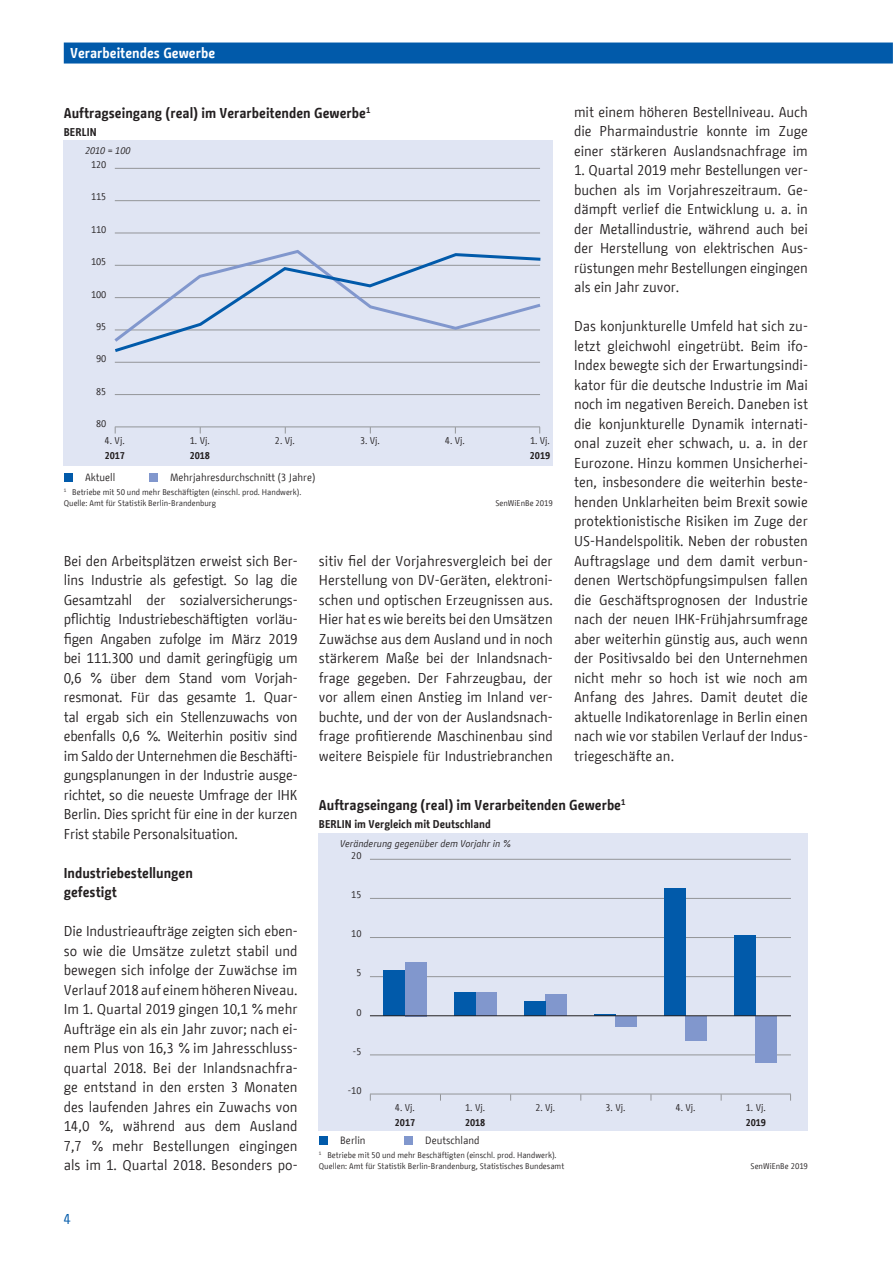
<style>
.page{position:relative;width:893px;height:1263px;background:#fff}
.page>*{position:absolute;margin:0;border:0;box-sizing:border-box;transform-origin:0 0}
.Fließtext{font:14.25px/19.5px "BMF Change";letter-spacing:-.005em;color:#231f20;text-align:justify}
.Überschrift_2{font:700 14.25px "BMF Change";color:#231f20}
.t1{font:700 14.25px "BMF Change";color:#fff}
.t2{font:14.25px "BMF Change";color:#015aaa}
.t3{font:700 11.25px "BMF Change";color:#231f20}
.t4{font:10.5px "BMF Change";color:#231f20}
.t5{font:9.75px "BMF Change";color:#231f20}
.t6{font:italic 9.75px "BMF Change";color:#231f20}
.t7{font:700 9.75px "BMF Change";color:#231f20}
.t8{font:8.25px/11.2px "BMF Change";color:#231f20}
</style>
<div class="page">
<svg style="left:892px;top:43px;width:1px;height:21px"></svg>
<div style="left:74px;top:43px;width:808px;height:21px;background:#015aaa"></div>
<div style="left:64px;top:141px;width:489px;height:325px;background:#e0e5f3"></div>
<hr style="left:115px;top:426px;width:425px;height:1px;background:#939598">
<hr style="left:115px;top:394px;width:425px;height:1px;background:#939598">
<hr style="left:115px;top:362px;width:425px;height:1px;background:#939598">
<hr style="left:115px;top:233px;width:425px;height:1px;background:#939598">
<hr style="left:115px;top:200px;width:425px;height:1px;background:#939598">
<hr style="left:115px;top:168px;width:425px;height:1px;background:#939598">
<div style="left:64px;top:473px;width:8px;height:8px;background:#015aaa"></div>
<div style="left:149px;top:473px;width:8px;height:8px;background:#8197cd"></div>
<svg style="left:114px;top:250px;width:427px;height:102px"></svg>
<div style="left:319px;top:833px;width:489px;height:298px;background:#e0e5f3"></div>
<hr style="left:370px;top:1094px;width:421px;height:1px;background:#939598">
<hr style="left:370px;top:1054px;width:421px;height:1px;background:#939598">
<hr style="left:370px;top:976px;width:421px;height:1px;background:#939598">
<hr style="left:370px;top:937px;width:421px;height:1px;background:#939598">
<hr style="left:370px;top:898px;width:421px;height:1px;background:#939598">
<hr style="left:370px;top:859px;width:421px;height:1px;background:#939598">
<div style="left:384px;top:971px;width:21px;height:45px;background:#015aaa"></div>
<hr style="left:594px;top:1014px;width:21px;height:2px;background:#015aaa">
<div style="left:664px;top:888px;width:22px;height:128px;background:#015aaa"></div>
<div style="left:735px;top:935px;width:21px;height:81px;background:#015aaa"></div>
<div style="left:405px;top:962px;width:21px;height:54px;background:#8197cd"></div>
<div style="left:475px;top:993px;width:21px;height:23px;background:#8197cd"></div>
<div style="left:545px;top:994px;width:22px;height:22px;background:#8197cd"></div>
<div style="left:615px;top:1016px;width:22px;height:10px;background:#8197cd"></div>
<div style="left:686px;top:1016px;width:21px;height:24px;background:#8197cd"></div>
<div style="left:756px;top:1016px;width:21px;height:46px;background:#8197cd"></div>
<div style="left:319px;top:1136px;width:8px;height:8px;background:#015aaa"></div>
<div style="left:404px;top:1136px;width:8px;height:8px;background:#8197cd"></div>
<div style="left:454px;top:993px;width:21px;height:23px;background:#015aaa"></div>
<div style="left:524px;top:1001px;width:21px;height:15px;background:#015aaa"></div>
<hr style="left:370px;top:1015px;width:421px;height:1px;background:#231f20">
<p class="t1" style="left:70px;top:43px;width:147px">Verarbeitendes Gewerbe</p>
<p class="Fließtext" style="left:574px;top:102px;width:235px">mit einem höheren Bestellniveau. Auch die Pharmaindustrie konnte im Zuge einer stärkeren Auslandsnachfrage im</p>
<p class="Fließtext" style="left:574px;top:161px;width:235px">1. Quartal 2019 mehr Bestellungen ver&shy;buchen als im Vorjahreszeitraum. Ge&shy;dämpft verlief die Entwicklung u. a. in der Metallindustrie, während auch bei der Herstellung von elektrischen Aus&shy;rüstungen mehr Bestellungen eingingen als ein Jahr zuvor.</p>
<p class="Fließtext" style="left:574px;top:317px;width:235px">Das konjunkturelle Umfeld hat sich zu&shy;letzt gleichwohl eingetrübt. Beim ifo-Index bewegte sich der Erwartungsindi&shy;kator für die deutsche Industrie im Mai noch im negativen Bereich. Daneben ist die konjunkturelle Dynamik internati&shy;onal zuzeit eher schwach, u. a. in der Eurozone. Hinzu kommen Unsicherhei&shy;ten, insbesondere die weiterhin beste&shy;henden Unklarheiten beim Brexit sowie protektionistische Risiken im Zuge der US-Handelspolitik. Neben der robusten Auftragslage und dem damit verbun&shy;denen Wertschöpfungsimpulsen fallen die Geschäftsprognosen der Industrie nach der neuen IHK-Frühjahrsumfrage aber weiterhin günstig aus, auch wenn der Positivsaldo bei den Unternehmen nicht mehr so hoch ist wie noch am Anfang des Jahres. Damit deutet die aktuelle Indikatorenlage in Berlin einen nach wie vor stabilen Verlauf der Indus&shy;triegeschäfte an.</p>
<p class="Überschrift_2" style="left:319px;top:795px;width:308px">Auftragseingang (real) im Verarbeitenden Gewerbe<sup>1</sup></p>
<p class="t3" style="left:319px;top:816px;width:173px">BERLIN im Vergleich mit Deutschland</p>
<p class="t6" style="left:340px;top:836px;width:172px">Veränderung gegenüber dem Vorjahr in %</p>
<p class="t5" style="left:351px;top:849px;width:12px">20</p>
<p class="t5" style="left:351px;top:888px;width:12px">15</p>
<p class="t5" style="left:351px;top:927px;width:12px">10</p>
<p class="t5" style="left:356px;top:966px;width:7px">5</p>
<p class="t5" style="left:356px;top:1005px;width:7px">0</p>
<p class="t5" style="left:353px;top:1044px;width:10px">-5</p>
<p class="t5" style="left:348px;top:1083px;width:15px">-10</p>
<p class="t5" style="left:395px;top:1100px;width:21px">4. Vj.</p>
<p class="t5" style="left:465px;top:1100px;width:21px">1. Vj.</p>
<p class="t5" style="left:535px;top:1100px;width:21px">2. Vj.</p>
<p class="t5" style="left:606px;top:1100px;width:21px">3. Vj.</p>
<p class="t5" style="left:676px;top:1100px;width:21px">4. Vj.</p>
<p class="t5" style="left:746px;top:1100px;width:21px">1. Vj.</p>
<p class="t7" style="left:395px;top:1115px;width:22px">2017</p>
<p class="t7" style="left:465px;top:1115px;width:22px">2018</p>
<p class="t7" style="left:746px;top:1115px;width:22px">2019</p>
<p class="t4" style="left:340px;top:1133px;width:27px">Berlin</p>
<p class="t4" style="left:425px;top:1133px;width:56px">Deutschland</p>
<p class="t8" style="left:319px;top:1149px;width:247px"><sup>1</sup> Betriebe mit 50 und mehr Beschäftigten (einschl. prod. Handwerk).<br>Quellen: Amt für Statistik Berlin-Brandenburg, Statistisches Bundesamt</p>
<p class="t8" style="left:750px;top:1160px;width:59px">SenWiEnBe 2019</p>
<p class="Überschrift_2" style="left:64px;top:102px;width:308px">Auftragseingang (real) im Verarbeitenden Gewerbe<sup>1</sup></p>
<p class="t3" style="left:64px;top:124px;width:34px">BERLIN</p>
<p class="t6" style="left:85px;top:144px;width:47px">2010 = 100</p>
<p class="t5" style="left:91px;top:158px;width:17px">120</p>
<p class="t5" style="left:91px;top:190px;width:17px">115</p>
<p class="t5" style="left:91px;top:222px;width:17px">110</p>
<p class="t5" style="left:91px;top:255px;width:17px">105</p>
<p class="t5" style="left:91px;top:287px;width:17px">100</p>
<p class="t5" style="left:96px;top:320px;width:12px">95</p>
<p class="t5" style="left:96px;top:352px;width:12px">90</p>
<p class="t5" style="left:96px;top:384px;width:12px">85</p>
<p class="t5" style="left:96px;top:417px;width:12px">80</p>
<p class="t5" style="left:105px;top:433px;width:21px">4. Vj.</p>
<p class="t5" style="left:190px;top:433px;width:21px">1. Vj.</p>
<p class="t5" style="left:275px;top:433px;width:21px">2. Vj.</p>
<p class="t5" style="left:360px;top:433px;width:21px">3. Vj.</p>
<p class="t5" style="left:445px;top:433px;width:21px">4. Vj.</p>
<p class="t5" style="left:530px;top:433px;width:21px">1. Vj.</p>
<p class="t7" style="left:105px;top:448px;width:22px">2017</p>
<p class="t7" style="left:190px;top:448px;width:22px">2018</p>
<p class="t7" style="left:530px;top:448px;width:22px">2019</p>
<p class="t4" style="left:85px;top:470px;width:32px">Aktuell</p>
<p class="t4" style="left:170px;top:470px;width:147px">Mehrjahresdurchschnitt (3 Jahre)</p>
<p class="t8" style="left:64px;top:486px;width:239px"><sup>1</sup> Betriebe mit 50 und mehr Beschäftigten (einschl. prod. Handwerk).<br>Quelle: Amt für Statistik Berlin-Brandenburg</p>
<p class="t8" style="left:495px;top:498px;width:59px">SenWiEnBe 2019</p>
<p class="Fließtext" style="left:319px;top:551px;width:235px">sitiv fiel der Vorjahresvergleich bei der Herstellung von DV-Geräten, elektroni&shy;schen und optischen Erzeugnissen aus.<br>Hier hat es wie bereits bei den Umsätzen Zuwächse aus dem Ausland und in noch stärkerem Maße bei der Inlandsnach&shy;frage gegeben. Der Fahrzeugbau, der vor allem einen Anstieg im Inland ver&shy;buchte, und der von der Auslandsnach&shy;frage profitierende Maschinenbau sind weitere Beispiele für Industriebranchen</p>
<p class="Fließtext" style="left:64px;top:551px;width:235px">Bei den Arbeitsplätzen erweist sich Ber&shy;lins Industrie als gefestigt. So lag die Gesamtzahl der sozialversicherungs&shy;pflichtig Industriebeschäftigten vorläu&shy;figen Angaben zufolge im März 2019 bei 111.300 und damit geringfügig um 0,6 % über dem Stand vom Vorjah&shy;resmonat. Für das gesamte 1. Quar&shy;tal ergab sich ein Stellenzuwachs von ebenfalls 0,6 %. Weiterhin positiv sind im Saldo der Unternehmen die Beschäfti&shy;gungsplanungen in der Industrie ausge&shy;richtet, so die neueste Umfrage der IHK Berlin. Dies spricht für eine in der kurzen Frist stabile Personalsituation.</p>
<p class="Überschrift_2" style="left:64px;top:862px;width:131px">Industriebestellungen</p>
<p class="Überschrift_2" style="left:64px;top:882px;width:55px">gefestigt</p>
<p class="Fließtext" style="left:64px;top:921px;width:235px">Die Industrieaufträge zeigten sich eben&shy;so wie die Umsätze zuletzt stabil und bewegen sich infolge der Zuwächse im Verlauf 2018 auf einem höheren Niveau.<br>Im 1. Quartal 2019 gingen 10,1 % mehr Aufträge ein als ein Jahr zuvor; nach ei&shy;nem Plus von 16,3 % im Jahresschluss&shy;quartal 2018. Bei der Inlandsnachfra&shy;ge entstand in den ersten 3 Monaten des laufenden Jahres ein Zuwachs von 14,0 %, während aus dem Ausland 7,7 % mehr Bestellungen eingingen als im 1. Quartal 2018. Besonders po-</p>
<p class="t2" style="left:64px;top:1209px;width:9px">4</p>
</div>
